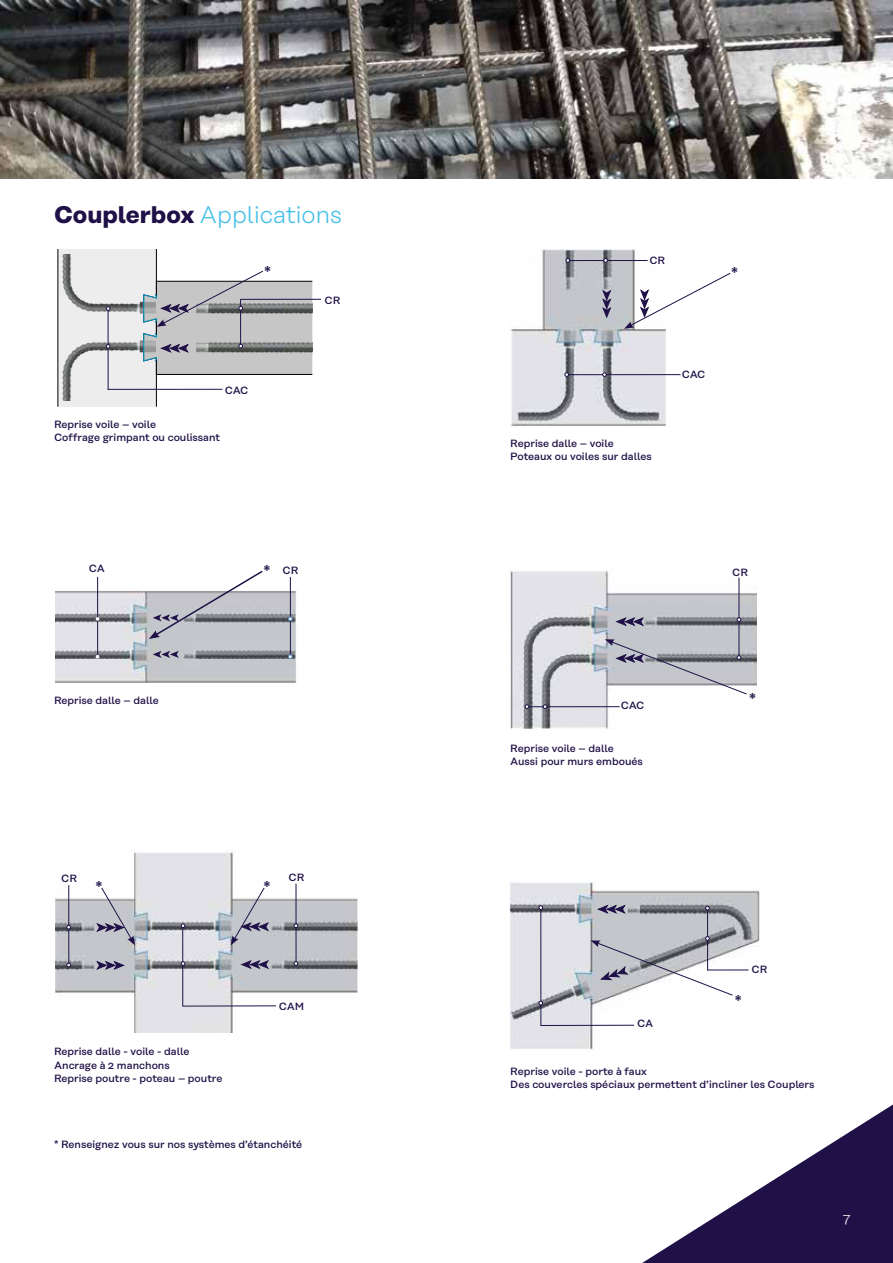
<style>
.page{position:relative;width:893px;height:1263px;background:#fff}
.page>*{position:absolute;margin:0;border:0;box-sizing:border-box;transform-origin:0 0}
.t1{font:300 24px "Rational Text";color:#44bfe7}
.t2{font:16.5px "Hira Kaku Pro W6";color:#1f1047}
.t3{font:300 13.5px "Rational Text";color:#fff}
.t4{font:500 10.5px/13.5px "Rational Text";color:#1f1047}
.s1{font-weight:700;color:#1f1047}
</style>
<div class="page">
<svg style="left:642px;top:1104px;width:251px;height:159px"></svg>
<div style="left:58px;top:249px;width:98px;height:157px;background:#ededed"></div>
<hr style="left:58px;top:249px;width:1px;height:157px;background:#000">
<hr style="left:156px;top:249px;width:1px;height:157px;background:#000">
<img style="left:63px;top:341px;width:93px;height:59px">
<img style="left:63px;top:254px;width:93px;height:60px">
<hr style="left:108px;top:389px;width:114px;height:1px;background:#1f1047">
<hr style="left:108px;top:309px;width:1px;height:81px;background:#1f1047">
<svg style="left:106px;top:306px;width:4px;height:5px"></svg>
<svg style="left:106px;top:344px;width:4px;height:5px"></svg>
<hr style="left:240px;top:299px;width:81px;height:1px;background:#1f1047">
<img style="left:510px;top:249px;width:156px;height:177px">
<hr style="left:567px;top:260px;width:81px;height:1px;background:#1f1047">
<svg style="left:566px;top:258px;width:4px;height:5px"></svg>
<svg style="left:603px;top:258px;width:5px;height:5px"></svg>
<hr style="left:566px;top:374px;width:114px;height:1px;background:#1f1047">
<svg style="left:564px;top:372px;width:5px;height:5px"></svg>
<svg style="left:602px;top:372px;width:5px;height:5px"></svg>
<img style="left:510px;top:570px;width:247px;height:159px">
<hr style="left:739px;top:578px;width:1px;height:80px;background:#1f1047">
<svg style="left:737px;top:617px;width:4px;height:5px"></svg>
<hr style="left:526px;top:706px;width:94px;height:1px;background:#1f1047">
<svg style="left:543px;top:704px;width:4px;height:5px"></svg>
<svg style="left:525px;top:704px;width:4px;height:5px"></svg>
<img style="left:509px;top:880px;width:251px;height:170px">
<hr style="left:540px;top:908px;width:1px;height:118px;background:#1f1047">
<svg style="left:539px;top:1001px;width:4px;height:4px"></svg>
<svg style="left:539px;top:905px;width:4px;height:5px"></svg>
<hr style="left:541px;top:1025px;width:93px;height:1px;background:#1f1047">
<hr style="left:707px;top:908px;width:1px;height:62px;background:#1f1047">
<svg style="left:705px;top:906px;width:5px;height:4px"></svg>
<hr style="left:707px;top:969px;width:42px;height:1px;background:#1f1047">
<img style="left:55px;top:850px;width:302px;height:183px">
<hr style="left:68px;top:885px;width:1px;height:81px;background:#1f1047">
<svg style="left:66px;top:963px;width:5px;height:4px"></svg>
<svg style="left:66px;top:925px;width:5px;height:4px"></svg>
<hr style="left:296px;top:884px;width:1px;height:80px;background:#1f1047">
<svg style="left:294px;top:961px;width:4px;height:5px"></svg>
<svg style="left:294px;top:923px;width:4px;height:5px"></svg>
<hr style="left:182px;top:925px;width:1px;height:81px;background:#1f1047">
<svg style="left:181px;top:961px;width:4px;height:5px"></svg>
<svg style="left:181px;top:923px;width:4px;height:5px"></svg>
<hr style="left:182px;top:1005px;width:94px;height:1px;background:#1f1047">
<img style="left:55px;top:589px;width:241px;height:94px">
<hr style="left:97px;top:577px;width:1px;height:81px;background:#1f1047">
<svg style="left:96px;top:617px;width:3px;height:4px"></svg>
<hr style="left:290px;top:577px;width:1px;height:81px;background:#1f1047">
<svg style="left:288px;top:654px;width:4px;height:5px"></svg>
<svg style="left:288px;top:617px;width:4px;height:4px"></svg>
<svg style="left:149px;top:570px;width:115px;height:69px"></svg>
<svg style="left:153px;top:651px;width:26px;height:7px"></svg>
<svg style="left:240px;top:959px;width:30px;height:10px"></svg>
<svg style="left:96px;top:960px;width:29px;height:10px"></svg>
<svg style="left:143px;top:270px;width:170px;height:105px"></svg>
<svg style="left:615px;top:616px;width:30px;height:10px"></svg>
<svg style="left:605px;top:639px;width:143px;height:56px"></svg>
<svg style="left:602px;top:290px;width:9px;height:28px"></svg>
<svg style="left:624px;top:272px;width:107px;height:57px"></svg>
<svg style="left:596px;top:904px;width:30px;height:10px"></svg>
<svg style="left:590px;top:936px;width:143px;height:60px"></svg>
<img style="left:0;top:0;width:893px;height:178px">
<svg style="left:96px;top:880px;width:39px;height:65px"></svg>
<svg style="left:231px;top:881px;width:39px;height:64px"></svg>
<h1 class="t1" style="left:54px;top:201px;width:289px"><span class="s1">Couplerbox</span> Applications</h1>
<h2 class="t2" style="left:264px;top:258px;width:8px">*</h2>
<p class="t4" style="left:225px;top:383px;width:25px">CAC</p>
<p class="t4" style="left:54px;top:417px;width:168px">Reprise voile – voile<br>Coffrage grimpant ou coulissant</p>
<p class="t4" style="left:324px;top:293px;width:17px">CR</p>
<p class="t4" style="left:89px;top:562px;width:18px">CA</p>
<p class="t4" style="left:282px;top:564px;width:17px">CR</p>
<h2 class="t2" style="left:264px;top:557px;width:8px">*</h2>
<p class="t4" style="left:54px;top:694px;width:106px">Reprise dalle – dalle</p>
<p class="t4" style="left:61px;top:871px;width:17px">CR</p>
<p class="t4" style="left:289px;top:870px;width:17px">CR</p>
<p class="t4" style="left:54px;top:1045px;width:170px">Reprise dalle - voile - dalle<br>Ancrage à 2 manchons<br>Reprise poutre - poteau – poutre</p>
<p class="t4" style="left:279px;top:999px;width:27px">CAM</p>
<p class="t4" style="left:54px;top:1137px;width:250px">* Renseignez vous sur nos systèmes d’étanchéité</p>
<p class="t4" style="left:649px;top:254px;width:17px">CR</p>
<h2 class="t2" style="left:731px;top:259px;width:8px">*</h2>
<p class="t4" style="left:510px;top:436px;width:143px">Reprise dalle – voile<br>Poteaux ou voiles sur dalles</p>
<p class="t4" style="left:682px;top:367px;width:25px">CAC</p>
<p class="t4" style="left:732px;top:565px;width:17px">CR</p>
<p class="t4" style="left:621px;top:699px;width:25px">CAC</p>
<p class="t4" style="left:510px;top:741px;width:134px">Reprise voile – dalle<br>Aussi pour murs emboués</p>
<h2 class="t2" style="left:749px;top:685px;width:8px">*</h2>
<p class="t4" style="left:637px;top:1017px;width:18px">CA</p>
<h2 class="t2" style="left:735px;top:987px;width:8px">*</h2>
<p class="t4" style="left:751px;top:962px;width:17px">CR</p>
<p class="t4" style="left:510px;top:1064px;width:306px">Reprise voile - porte à faux<br>Des couvercles spéciaux permettent d’incliner les Couplers</p>
<p class="t3" style="left:843px;top:1210px;width:9px">7</p>
</div>
